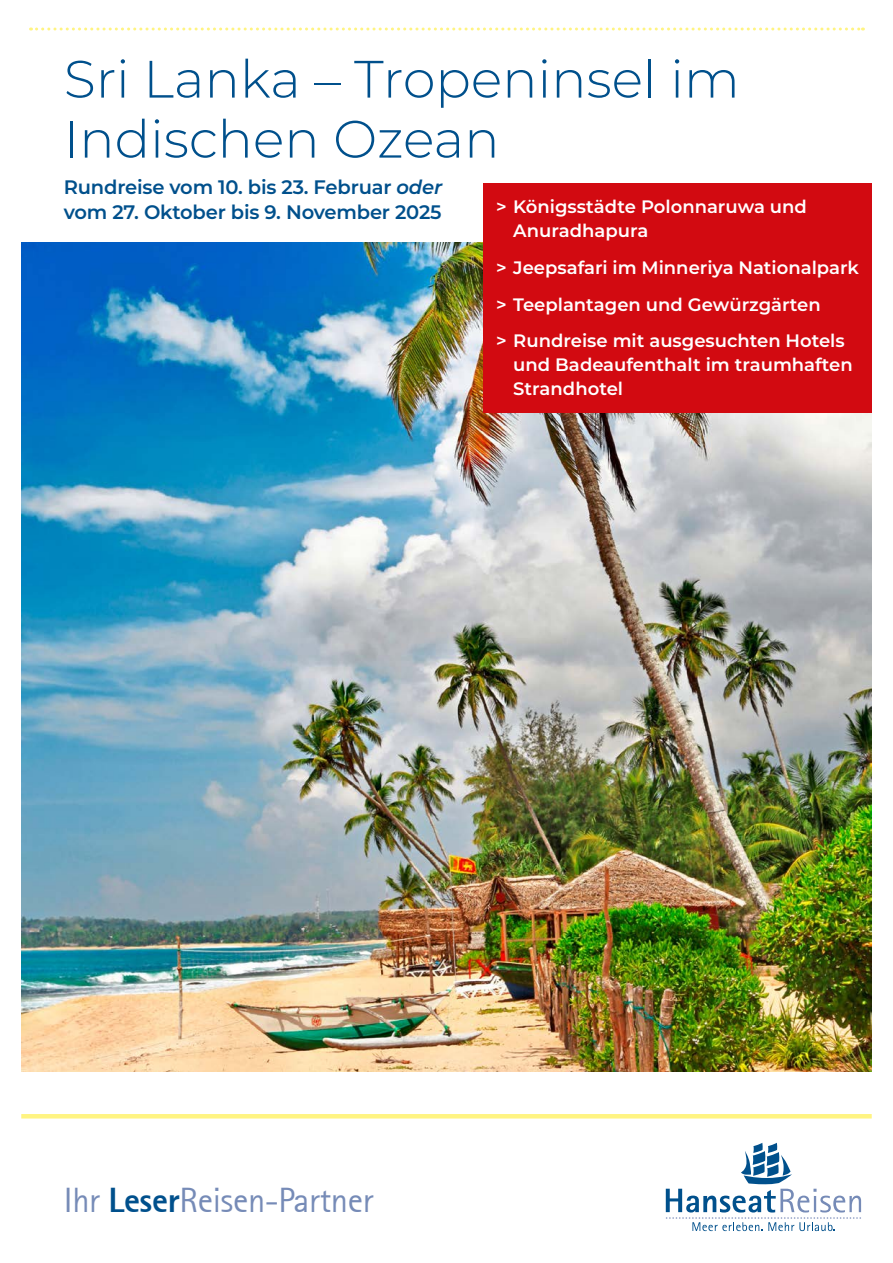
<style>
.page{position:relative;width:893px;height:1263px;background:#fff}
.page>*{position:absolute;margin:0;border:0;box-sizing:border-box;transform-origin:0 0}
.t1{font:300 52.5px/60px "Montserrat";color:#00508c}
.t2{font:34.5px "Rotis Sans Serif";letter-spacing:-.01em;color:#768bb7}
.t3{font:600 19.5px/25.5px "Montserrat";letter-spacing:-.01em;color:#00508c}
.t4{font:600 18px/24px "Montserrat";color:#fff}
.s1{font-style:italic}
.s2{font-weight:800;color:#00508c}
</style>
<div class="page">
<svg style="left:31px;top:28px;width:832px;height:3px"></svg>
<hr style="left:21px;top:1114px;width:851px;height:4px;background:#fff482">
<svg style="left:666px;top:1143px;width:195px;height:88px"></svg>
<img style="left:21px;top:242px;width:851px;height:829px">
<div style="left:483px;top:183px;width:389px;height:229px;background:#d20a11"></div>
<h1 class="t1" style="left:64px;top:47px;width:677px">Sri Lanka – Tropeninsel im<br>Indischen Ozean</h1>
<p class="t3" style="left:64px;top:173px;width:380px">Rundreise vom 10. bis 23. Februar <span class="s1">oder </span>vom 27. Oktober bis 9. November 2025</p>
<p class="t4" style="left:513px;top:194px;width:295px;text-indent:-17px">&gt; Königsstädte Polonnaruwa und<br>Anuradhapura</p>
<p class="t4" style="left:496px;top:248px;width:364px;line-height:36.8px">&gt; Jeepsafari im Minneriya Nationalpark &gt; Teeplantagen und Gewürzgärten<br>&gt; Rundreise mit ausgesuchten Hotels</p>
<p class="t4" style="left:513px;top:352px;width:341px">und Badeaufenthalt im traumhaften<br>Strandhotel</p>
<h2 class="t2" style="left:64px;top:1180px;width:311px">Ihr <span class="s2">Leser</span>Reisen-Partner</h2>
</div>
